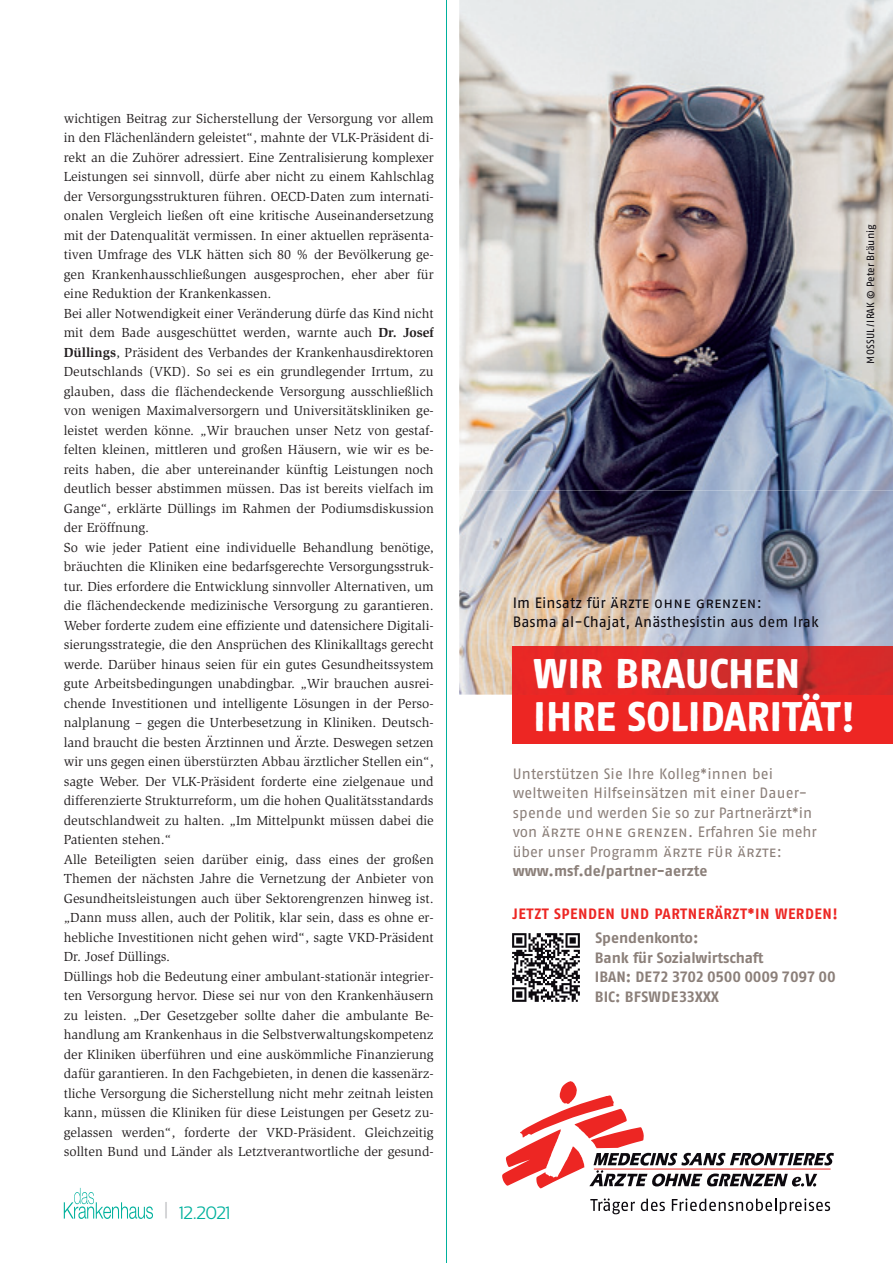
<style>
.page{position:relative;width:893px;height:1263px;background:#fff}
.page>*{position:absolute;margin:0;border:0;box-sizing:border-box;transform-origin:0 0}
.t1{font:41.25px/42.8px "Fago Rough Bold Lf";letter-spacing:.01em;color:#fff}
.t2{font:17.25px "Cabrito Sans Nor Reg";color:#00b19d}
.t3{font:15px/19.5px "Fago OT";letter-spacing:.005em;color:#8b7f79}
.t4{font:700 15px/19.5px "Fago OT";letter-spacing:-.005em;color:#8b7f79}
.t5{font:15px/19.5px "Fago OT";letter-spacing:.01em;color:#0c090e}
.t6{font:700 15px "Fago OT";letter-spacing:.035em;color:#ed2623}
.t7{font:13.5px/19.5px "Slimbach Std";color:#231f20}
.t8{font:10.5px "Fago OT";letter-spacing:-.005em;color:#0c090e}
.s1{font-weight:700}
.s2{font-size:18.9px;color:#bcbdc0}
</style>
<div class="page">
<svg style="left:64px;top:1188px;width:89px;height:31px"></svg>
<img style="left:459px;top:0;width:434px;height:490px">
<img style="left:459px;top:490px;width:434px;height:205px">
<svg style="left:502px;top:1081px;width:332px;height:107px"></svg>
<svg style="left:590px;top:1198px;width:45px;height:16px"></svg>
<svg style="left:641px;top:1198px;width:24px;height:13px"></svg>
<svg style="left:672px;top:1198px;width:158px;height:16px"></svg>
<img style="left:512px;top:933px;width:68px;height:69px">
<div style="left:513px;top:695px;width:380px;height:49px;background:#ed2623"></div>
<img style="left:513px;top:646px;width:380px;height:49px">
<hr style="left:446px;top:0;width:1px;height:1263px;background:#00b19d">
<p class="t7" style="left:64px;top:109px;width:371px">wichtigen Beitrag zur Sicherstellung der Versorgung vor allem in den Flächenländern geleistet“, mahnte der VLK-Präsident di&shy;rekt an die Zuhörer adressiert. Eine Zentralisierung komplexer Leistungen sei sinnvoll, dürfe aber nicht zu einem Kahlschlag der Versorgungsstrukturen führen. OECD-Daten zum internati&shy;onalen Vergleich ließen oft eine kritische Auseinandersetzung mit der Datenqualität vermissen. In einer aktuellen repräsenta&shy;tiven Umfrage des VLK hätten sich 80 % der Bevölkerung ge&shy;gen Krankenhausschließungen ausgesprochen, eher aber für eine Reduktion der Krankenkassen.<br>Bei aller Notwendigkeit einer Veränderung dürfe das Kind nicht mit dem Bade ausgeschüttet werden, warnte auch <span class="s1">Dr. Josef Düllings</span>, Präsident des Verbandes der Krankenhausdirektoren Deutschlands (VKD). So sei es ein grundlegender Irrtum, zu glauben, dass die flächendeckende Versorgung ausschließlich von wenigen Maximalversorgern und Universitätskliniken ge&shy;leistet werden könne. „Wir brauchen unser Netz von gestaf&shy;felten kleinen, mittleren und großen Häusern, wie wir es be&shy;reits haben, die aber untereinander künftig Leistungen noch deutlich besser abstimmen müssen. Das ist bereits vielfach im Gange“, erklärte Düllings im Rahmen der Podiumsdiskussion der Eröffnung.<br>So wie jeder Patient eine individuelle Behandlung benötige, bräuchten die Kliniken eine bedarfsgerechte Versorgungsstruk&shy;tur. Dies erfordere die Entwicklung sinnvoller Alternativen, um die flächendeckende medizinische Versorgung zu garantieren.<br>Weber forderte zudem eine effiziente und datensichere Digitali&shy;sierungsstrategie, die den Ansprüchen des Klinikalltags gerecht werde. Darüber hinaus seien für ein gutes Gesundheitssystem gute Arbeitsbedingungen unabdingbar. „Wir brauchen ausrei&shy;chende Investitionen und intelligente Lösungen in der Perso&shy;nalplanung – gegen die Unterbesetzung in Kliniken. Deutsch&shy;land braucht die besten Ärztinnen und Ärzte. Deswegen setzen wir uns gegen einen überstürzten Abbau ärztlicher Stellen ein“, sagte Weber. Der VLK-Präsident forderte eine zielgenaue und differenzierte Strukturreform, um die hohen Qualitätsstandards deutschlandweit zu halten. „Im Mittelpunkt müssen dabei die Patienten stehen.“<br>Alle Beteiligten seien darüber einig, dass eines der großen Themen der nächsten Jahre die Vernetzung der Anbieter von Gesundheitsleistungen auch über Sektorengrenzen hinweg ist. „Dann muss allen, auch der Politik, klar sein, dass es ohne er&shy;hebliche Investitionen nicht gehen wird“, sagte VKD-Präsident Dr. Josef Düllings.<br>Düllings hob die Bedeutung einer ambulant-stationär integrier&shy;ten Versorgung hervor. Diese sei nur von den Krankenhäusern zu leisten. „Der Gesetzgeber sollte daher die ambulante Be&shy;handlung am Krankenhaus in die Selbstverwaltungskompetenz der Kliniken überführen und eine auskömmliche Finanzierung dafür garantieren. In den Fachgebieten, in denen die kassenärz&shy;tliche Versorgung die Sicherstellung nicht mehr zeitnah leisten kann, müssen die Kliniken für diese Leistungen per Gesetz zu&shy;gelassen werden“, forderte der VKD-Präsident. Gleichzeitig sollten Bund und Länder als Letztverantwortliche der gesund-</p>
<p class="t2" style="left:164px;top:1202px;width:67px"><span class="s2">|</span> 12.2021</p>
<p class="t8" style="left:864px;top:364px;width:140px;rotate:-90deg">MOSSUL / IRAK © Peter Bräunig</p>
<p class="t5" style="left:513px;top:593px;width:307px">Im Einsatz für ärzte ohne grenzen:<br>Basma al-Chajat, Anästhesistin aus dem Irak</p>
<h1 class="t1" style="left:534px;top:652px;width:323px">WIR BRAUCHEN<br>IHRE SOLIDARITÄT!</h1>
<p class="t3" style="left:513px;top:764px;width:306px">Unterstützen Sie Ihre Kolleg*innen bei weltweiten Hilfseinsätzen mit einer Dauer&shy;spende und werden Sie so zur Partnerärzt*in von ärzte ohne grenzen. Erfahren Sie mehr über unser Programm ärzte für ärzte:</p>
<p class="t4" style="left:513px;top:861px;width:196px">www.msf.de/partner-aerzte</p>
<p class="t6" style="left:512px;top:904px;width:327px">JETZT SPENDEN UND PARTNERÄRZT*IN WERDEN!</p>
<p class="t4" style="left:595px;top:928px;width:242px">Spendenkonto:<br>Bank für Sozialwirtschaft<br>IBAN: DE72 3702 0500 0009 7097 00<br>BIC: BFSWDE33XXX</p>
</div>
